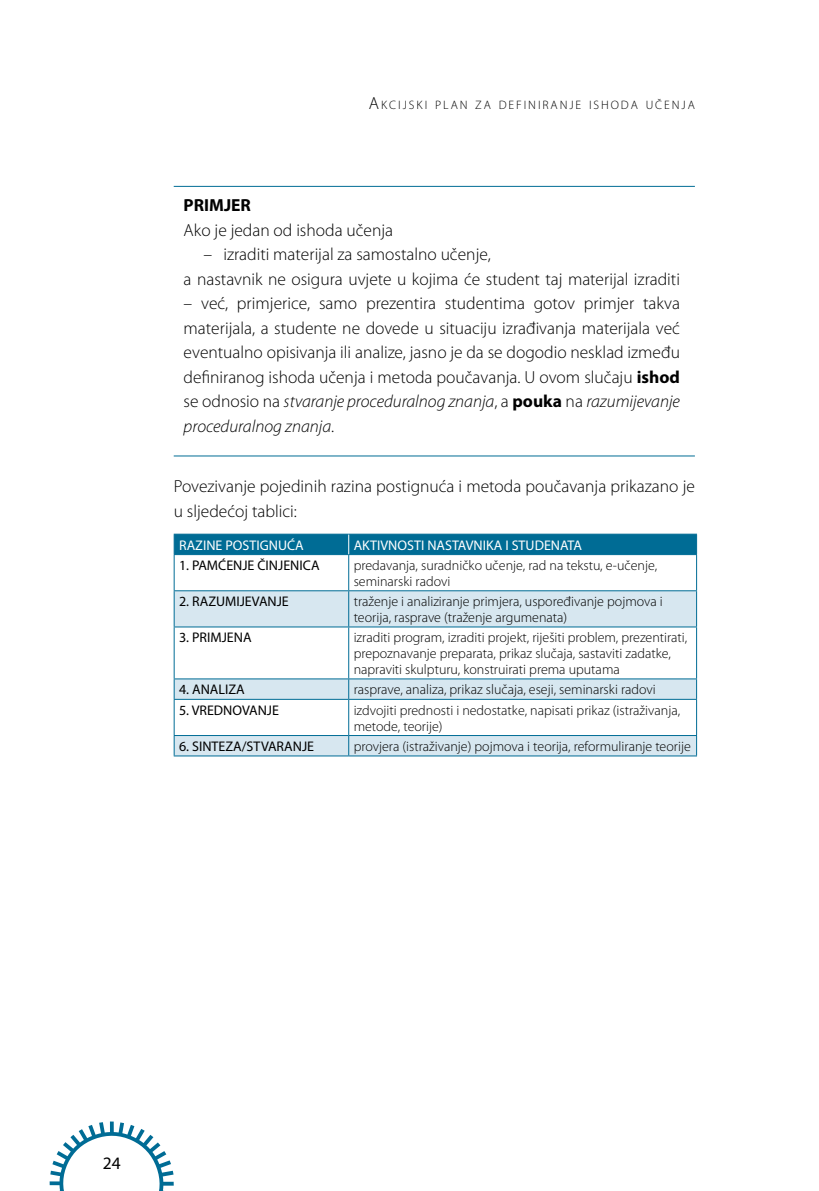
<style>
.page{position:relative;width:819px;height:1191px;background:#fff}
.page>*{position:absolute;margin:0;border:0;box-sizing:border-box;transform-origin:0 0}
.t1{font:300 17.5px/24.5px "Myriad Pro";color:#000}
.t2{font:700 17.5px "Myriad Pro";color:#000}
.t3{font:17.5px "Myriad Pro";color:#000}
.t4{font:300 14px/15.8px "Myriad Pro";color:#000}
.t5{font:14px "Myriad Pro";color:#000}
.t6{font:14px "Myriad Pro";color:#fff}
.t7{font:300 12.25px "Myriad Pro";letter-spacing:.155em;color:#000}
.s1{font-size:17.5px}
.s2{font-weight:700}
.s3{font-style:italic}
</style>
<div class="page">
<svg style="left:50px;top:1121px;width:124px;height:70px"></svg>
<hr style="left:174px;top:186px;width:520px;height:1px;background:#006c95">
<hr style="left:174px;top:455px;width:520px;height:1px;background:#006c95">
<svg style="left:175px;top:591px;width:521px;height:164px"></svg>
<hr style="left:174px;top:554px;width:175px;height:1px;background:#006c95">
<hr style="left:174px;top:555px;width:1px;height:35px;background:#006c95">
<hr style="left:349px;top:554px;width:348px;height:1px;background:#006c95">
<hr style="left:348px;top:555px;width:1px;height:35px;background:#006c95">
<hr style="left:696px;top:555px;width:1px;height:35px;background:#006c95">
<hr style="left:174px;top:590px;width:175px;height:1px;background:#006c95">
<hr style="left:174px;top:591px;width:1px;height:35px;background:#006c95">
<hr style="left:349px;top:590px;width:348px;height:1px;background:#006c95">
<hr style="left:348px;top:591px;width:1px;height:35px;background:#006c95">
<hr style="left:696px;top:591px;width:1px;height:35px;background:#006c95">
<hr style="left:174px;top:626px;width:175px;height:1px;background:#006c95">
<hr style="left:174px;top:627px;width:1px;height:51px;background:#006c95">
<hr style="left:349px;top:626px;width:348px;height:1px;background:#006c95">
<hr style="left:348px;top:627px;width:1px;height:51px;background:#006c95">
<hr style="left:696px;top:627px;width:1px;height:51px;background:#006c95">
<hr style="left:174px;top:678px;width:175px;height:1px;background:#006c95">
<svg style="left:174px;top:679px;width:1px;height:20px"></svg>
<hr style="left:349px;top:678px;width:348px;height:1px;background:#006c95">
<svg style="left:348px;top:679px;width:1px;height:20px"></svg>
<svg style="left:696px;top:679px;width:1px;height:20px"></svg>
<hr style="left:174px;top:699px;width:175px;height:1px;background:#006c95">
<hr style="left:174px;top:700px;width:1px;height:35px;background:#006c95">
<hr style="left:349px;top:699px;width:348px;height:1px;background:#006c95">
<hr style="left:348px;top:700px;width:1px;height:35px;background:#006c95">
<hr style="left:696px;top:700px;width:1px;height:35px;background:#006c95">
<hr style="left:174px;top:735px;width:175px;height:1px;background:#006c95">
<svg style="left:174px;top:736px;width:1px;height:19px"></svg>
<hr style="left:349px;top:735px;width:348px;height:1px;background:#006c95">
<svg style="left:348px;top:736px;width:1px;height:19px"></svg>
<svg style="left:696px;top:736px;width:1px;height:19px"></svg>
<hr style="left:174px;top:755px;width:175px;height:1px;background:#006c95">
<hr style="left:349px;top:755px;width:348px;height:1px;background:#006c95">
<div style="left:174px;top:534px;width:523px;height:20px;background:#006c95"></div>
<p class="t7" style="left:369px;top:98px;width:327px"><span class="s1">A</span>KCIJSKI PLAN ZA DEFINIRANJE ISHODA UČENJA</p>
<p class="t2" style="left:184px;top:194px;width:69px">PRIMJER</p>
<p class="t1" style="left:184px;top:218px;width:211px">Ako je jedan od ishoda učenja</p>
<p class="t1" style="left:184px;top:242px;width:498px;text-indent:20px">– izraditi materijal za samostalno učenje,<br>a nastavnik ne osigura uvjete u kojima će student taj materijal izraditi</p>
<p class="t1" style="left:184px;top:291px;width:498px;text-align:justify">– već, primjerice, samo prezentira studentima gotov primjer takva materijala, a studente ne dovede u situaciju izrađivanja materijala već eventualno opisivanja ili analize, jasno je da se dogodio nesklad između definiranog ishoda učenja i metoda poučavanja. U ovom slučaju <span class="s2">ishod </span>se odnosio na <span class="s3">stvaranje proceduralnog znanja</span>, a <span class="s2">pouka</span> na <span class="s3">razumijevanje proceduralnog znanja</span>.</p>
<p class="t1" style="left:174px;top:474px;width:522px">Povezivanje pojedinih razina postignuća i metoda poučavanja prikazano je u sljedećoj tablici:</p>
<p class="t6" style="left:179px;top:536px;width:126px">RAZINE POSTIGNUĆA</p>
<p class="t6" style="left:353px;top:536px;width:230px">AKTIVNOSTI NASTAVNIKA I STUDENATA</p>
<p class="t5" style="left:179px;top:557px;width:142px">1. PAMĆENJE ČINJENICA</p>
<p class="t4" style="left:353px;top:558px;width:305px">predavanja, suradničko učenje, rad na tekstu, e‑učenje, seminarski radovi</p>
<p class="t5" style="left:179px;top:593px;width:111px">2. RAZUMIJEVANJE</p>
<p class="t4" style="left:353px;top:594px;width:310px">traženje i analiziranje primjera, uspoređivanje pojmova i teorija, rasprave (traženje argumenata)</p>
<p class="t5" style="left:179px;top:629px;width:74px">3. PRIMJENA</p>
<p class="t4" style="left:353px;top:630px;width:335px">izraditi program, izraditi projekt, riješiti problem, prezentirati, prepoznavanje preparata, prikaz slučaja, sastaviti zadatke, napraviti skulpturu, konstruirati prema uputama</p>
<p class="t5" style="left:179px;top:681px;width:67px">4. ANALIZA</p>
<p class="t4" style="left:353px;top:682px;width:303px">rasprave, analiza, prikaz slučaja, eseji, seminarski radovi</p>
<p class="t5" style="left:179px;top:701px;width:101px">5. VREDNOVANJE</p>
<p class="t4" style="left:353px;top:702px;width:328px">izdvojiti prednosti i nedostatke, napisati prikaz (istraživanja, metode, teorije)</p>
<p class="t5" style="left:179px;top:737px;width:136px">6. SINTEZA/STVARANJE</p>
<p class="t4" style="left:353px;top:738px;width:338px">provjera (istraživanje) pojmova i teorija, reformuliranje teorije</p>
<p class="t3" style="left:103px;top:1152px;width:19px">24</p>
</div>
